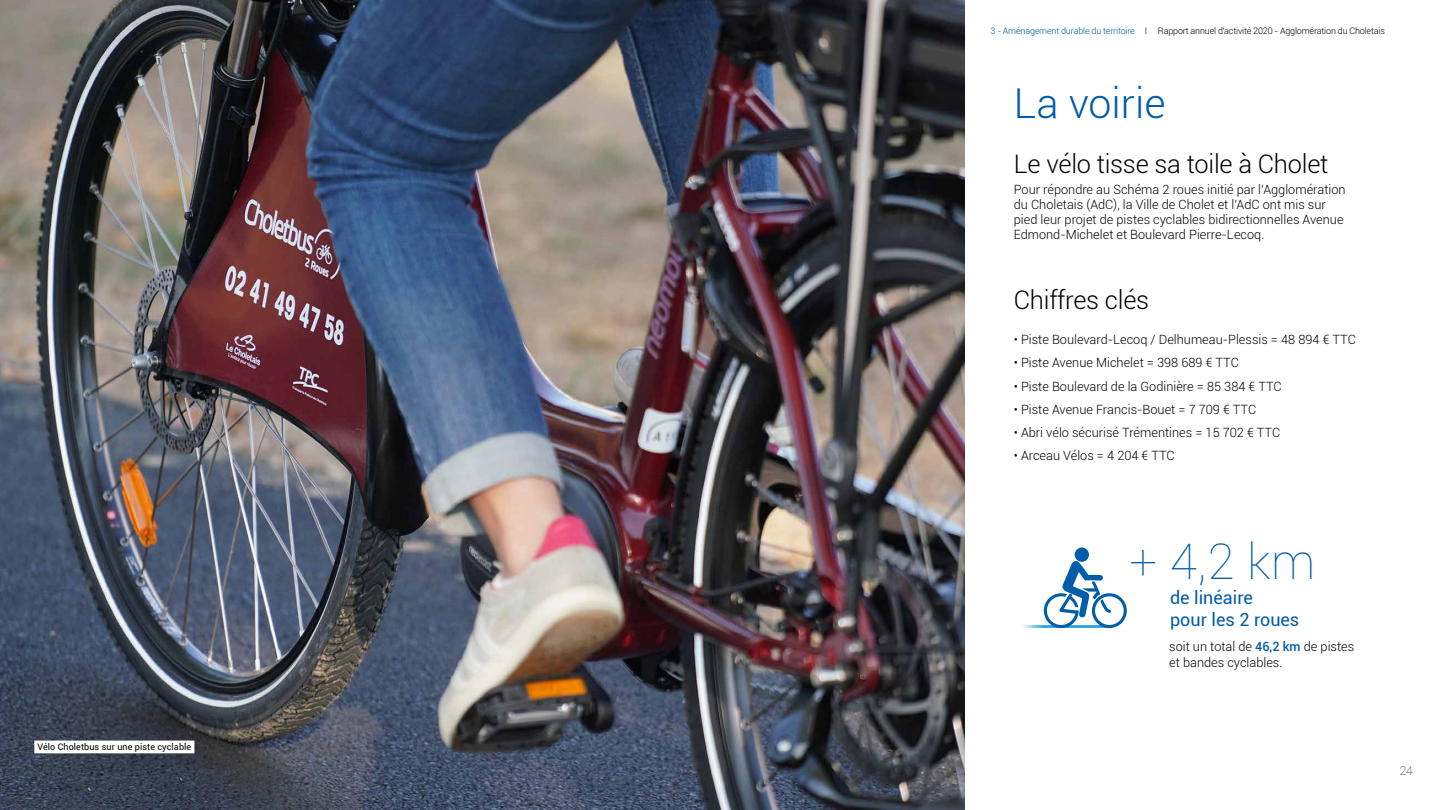
<style>
.page{position:relative;width:1440px;height:810px;background:#fff}
.page>*{position:absolute;margin:0;border:0;box-sizing:border-box;transform-origin:0 0}
.t1{font:100 49.5px "Roboto";color:#005da9}
.t2{font:300 41.25px "Roboto";color:#005da9}
.t3{font:300 25.5px "Roboto";letter-spacing:-.01em;color:#000}
.t4{font:18px/21.6px "Roboto";color:#005da9}
.t5{font:300 12.75px/15.3px "Roboto";color:#000}
.t6{font:100 12.23px "Roboto";color:#000}
.t7{font:300 9px "Roboto";letter-spacing:-.02em;color:#000}
.t8{font:300 9px "Roboto";letter-spacing:-.02em;color:#005da9}
.t9{font:9px "Roboto";letter-spacing:.01em;color:#000}
.s1{color:#000}
.s2{font-weight:500;color:#005da9}
</style>
<div class="page">
<hr style="left:1014px;top:626px;width:98px;height:2px;background:#36a9e1">
<svg style="left:1044px;top:560px;width:83px;height:68px"></svg>
<div style="left:1075px;top:548px;width:14px;height:14px;background:#005da9;border-radius:50%"></div>
<img style="left:0;top:0;width:964px;height:810px">
<div style="left:34px;top:741px;width:160px;height:12px;background:#fff"></div>
<p class="t9" style="left:38px;top:741px;width:155px">Vélo Choletbus sur une piste cyclable</p>
<p class="t8" style="left:991px;top:24px;width:158px">3 - Aménagement durable du territoire <span class="s1">I</span></p>
<p class="t7" style="left:1158px;top:24px;width:228px">Rapport annuel d'activité 2020 - Agglomération du Choletais</p>
<h2 class="t2" style="left:1014px;top:75px;width:153px">La voirie</h2>
<h3 class="t3" style="left:1014px;top:146px;width:316px">Le vélo tisse sa toile à Cholet</h3>
<p class="t5" style="left:1014px;top:181px;width:333px">Pour répondre au Schéma 2 roues initié par l’Agglomération du Choletais (AdC), la Ville de Cholet et l’AdC ont mis sur pied leur projet de pistes cyclables bidirectionnelles Avenue Edmond-Michelet et Boulevard Pierre-Lecoq.</p>
<h3 class="t3" style="left:1014px;top:282px;width:137px">Chiffres clés</h3>
<p class="t5" style="left:1014px;top:331px;width:344px">• Piste Boulevard-Lecoq / Delhumeau-Plessis = 48 894 € TTC</p>
<p class="t5" style="left:1014px;top:355px;width:227px">• Piste Avenue Michelet = 398 689 € TTC</p>
<p class="t5" style="left:1014px;top:378px;width:269px">• Piste Boulevard de la Godinière = 85 384 € TTC</p>
<p class="t5" style="left:1014px;top:401px;width:244px">• Piste Avenue Francis-Bouet = 7 709 € TTC</p>
<p class="t5" style="left:1014px;top:424px;width:268px">• Abri vélo sécurisé Trémentines = 15 702 € TTC</p>
<p class="t5" style="left:1014px;top:448px;width:162px">• Arceau Vélos = 4 204 € TTC</p>
<h1 class="t1" style="left:1129px;top:527px;width:188px">+ 4,2 km</h1>
<h3 class="t4" style="left:1170px;top:586px;width:131px">de linéaire<br>pour les 2 roues</h3>
<p class="t5" style="left:1169px;top:639px;width:186px">soit un total de <span class="s2">46,2 km</span> de pistes et bandes cyclables.</p>
<p class="t6" style="left:1400px;top:762px;width:15px">24</p>
</div>
